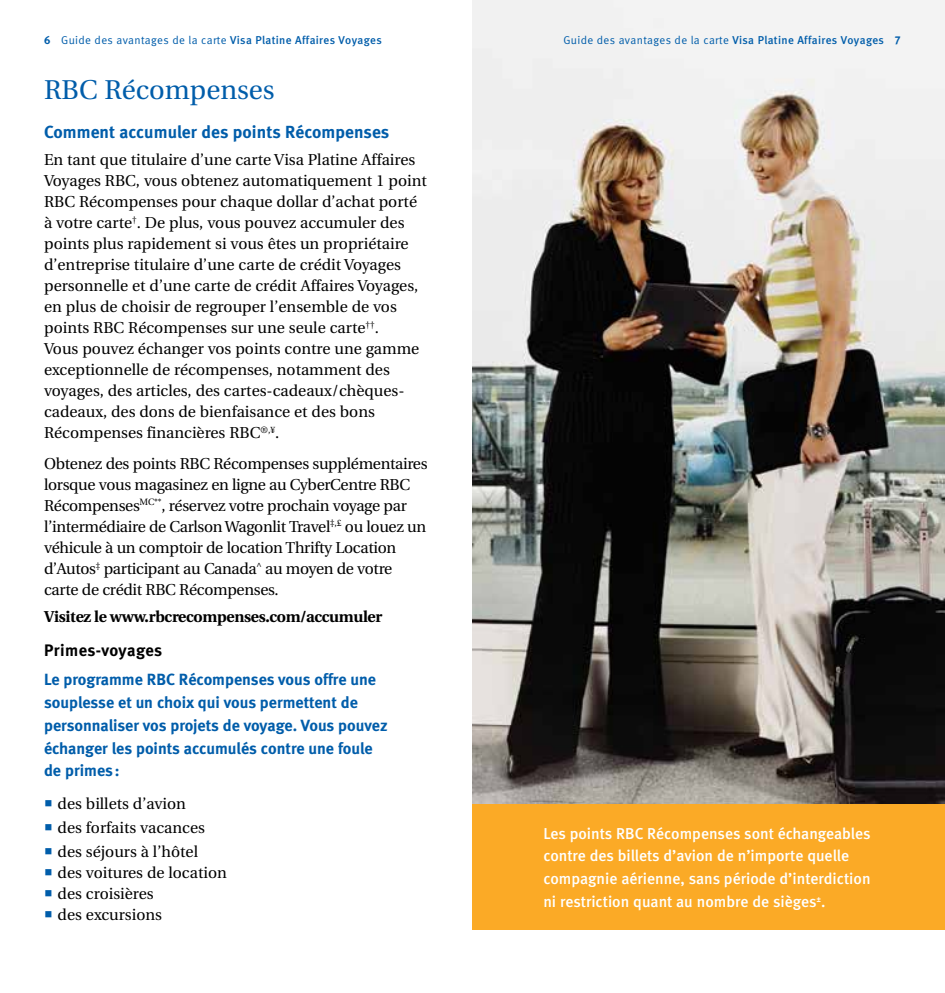
<style>
.page{position:relative;width:945px;height:993px;background:#fff}
.page>*{position:absolute;margin:0;border:0;box-sizing:border-box;transform-origin:0 0}
.t1{font:27.12px "Utopia";color:#005daa}
.t2{font:17.5px "Meta Bold LF";letter-spacing:.005em;color:#005daa}
.t3{font:16.62px "Meta Bold LF";letter-spacing:.02em;color:#000}
.t4{font:16.1px/22.8px "Meta Bold LF";color:#005daa}
.t5{font:15.75px/21px "Utopia";color:#000}
.t6{font:15.75px/21px "Utopia";letter-spacing:-.02em;color:#000}
.t7{font:15.75px/22.8px "Meta Medium LF";color:#fff}
.t8{font:700 15.75px "Utopia";letter-spacing:-.02em;color:#000}
.t9{font:11.38px "Meta Normal LF";letter-spacing:.03em;color:#005daa}
.s1{font-family:"Meta Bold LF"}
.s2{font-family:"Meta Medium LF"}
.s3{color:#005daa}
</style>
<div class="page">
<img style="left:472px;top:0;width:473px;height:803px">
<div style="left:472px;top:803px;width:473px;height:126px;background:#fbaa26"></div>
<p class="t9" style="left:44px;top:34px;width:339px"><span class="s1">6</span> Guide des avantages de la carte <span class="s2">Visa Platine Affaires Voyages</span></p>
<p class="t9" style="left:563px;top:33px;width:339px">Guide des avantages de la carte <span class="s2">Visa Platine Affaires Voyages</span> <span class="s1">7</span></p>
<h1 class="t1" style="left:44px;top:75px;width:232px">RBC Récompenses</h1>
<p class="t2" style="left:44px;top:121px;width:347px">Comment accumuler des points Récompenses</p>
<p class="t5" style="left:44px;top:149px;width:384px">En tant que titulaire d’une carte Visa Platine Affaires Voyages RBC, vous obtenez automatiquement 1 point RBC Récompenses pour chaque dollar d’achat porté à votre carte<sup>†</sup>. De plus, vous pouvez accumuler des points plus rapidement si vous êtes un propriétaire d’entreprise titulaire d’une carte de crédit Voyages personnelle et d’une carte de crédit Affaires Voyages, en plus de choisir de regrouper l’ensemble de vos points RBC Récompenses sur une seule carte<sup>††</sup>.<br>Vous pouvez échanger vos points contre une gamme exceptionnelle de récompenses, notamment des voyages, des articles, des cartes-cadeaux/chèques&shy;cadeaux, des dons de bienfaisance et des bons Récompenses financières RBC<sup>®,¥</sup>.</p>
<p class="t6" style="left:44px;top:453px;width:385px">Obtenez des points RBC Récompenses supplémentaires lorsque vous magasinez en ligne au CyberCentre RBC Récompenses<sup>MC**</sup>, réservez votre prochain voyage par l’intermédiaire de Carlson Wagonlit Travel<sup>‡,£</sup> ou louez un véhicule à un comptoir de location Thrifty Location d’Autos<sup>‡</sup> participant au Canada<sup>^</sup> au moyen de votre carte de crédit RBC Récompenses.</p>
<p class="t8" style="left:44px;top:607px;width:340px">Visitez le www.rbcrecompenses.com/accumuler</p>
<p class="t3" style="left:44px;top:640px;width:120px">Primes-voyages</p>
<p class="t4" style="left:44px;top:668px;width:345px">Le programme RBC Récompenses vous offre une souplesse et un choix qui vous permettent de personnaliser vos projets de voyage. Vous pouvez échanger les points accumulés contre une foule de primes:</p>
<p class="t5" style="left:44px;top:792px;width:143px"><span class="s3">○</span> des billets d’avion</p>
<p class="t5" style="left:44px;top:817px;width:162px"><span class="s3">○</span> des forfaits vacances</p>
<p class="t5" style="left:44px;top:841px;width:156px"><span class="s3">○</span> des séjours à l’hôtel</p>
<p class="t5" style="left:44px;top:862px;width:184px"><span class="s3">○</span> des voitures de location</p>
<p class="t5" style="left:44px;top:883px;width:111px"><span class="s3">○</span> des croisières</p>
<p class="t5" style="left:44px;top:904px;width:120px"><span class="s3">○</span> des excursions</p>
<p class="t7" style="left:543px;top:821px;width:329px">Les points RBC Récompenses sont échangeables contre des billets d’avion de n’importe quelle compagnie aérienne, sans période d’interdiction ni restriction quant au nombre de sièges<sup>±</sup>.</p>
</div>
